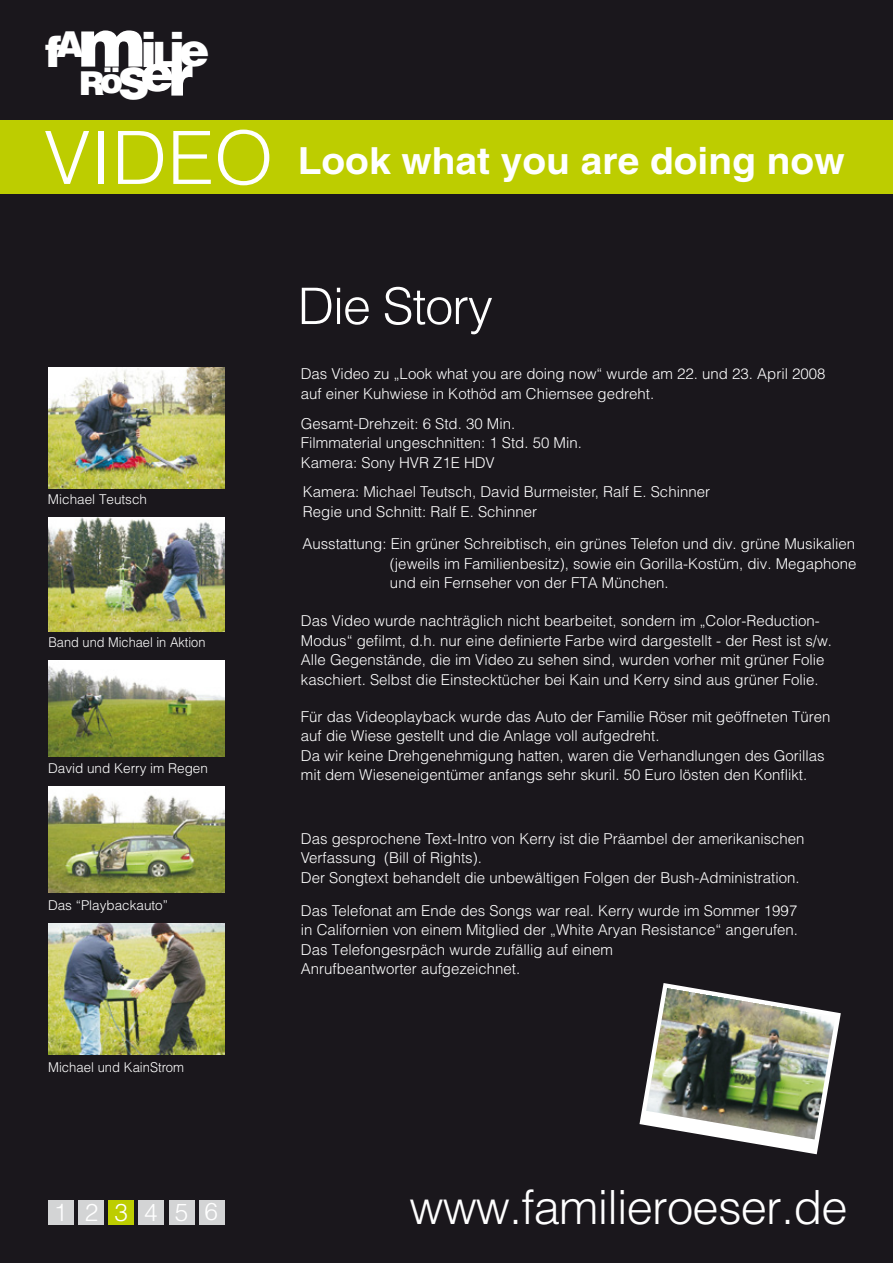
<style>
.page{position:relative;width:893px;height:1263px;background:#fff}
.page>*{position:absolute;margin:0;border:0;box-sizing:border-box;transform-origin:0 0}
.t1{font:300 73.5px "Helvetica";color:#fff;scale:1.04 1}
.t2{font:300 50.4px "Helvetica";letter-spacing:-.025em;color:#fff}
.t3{font:900 47.55px "Helvetica";color:#fff}
.t4{font:300 47.1px "Helvetica";letter-spacing:-.015em;color:#fff}
.t5{font:700 37.35px "Helvetica";color:#fff;scale:1.04 1}
.t6{font:900 34.95px "Helvetica";color:#fff}
.t7{font:900 32.85px "Helvetica";color:#fff}
.t8{font:300 24.45px "Helvetica";letter-spacing:.67em;color:#fff}
.t9{font:300 15px/19.5px "Helvetica";color:#fff}
.t10{font:300 13.5px "Helvetica";color:#fff}
.t11{font:300 13.5px "Helvetica";color:#fff;scale:.95 1}
.s1{font-size:42.45px}
.s2{font-size:67.05px}
.s3{font-size:45.9px}
.s4{font-size:35.1px}
.s5{font-size:43.05px}
.s6{font-size:50.4px}
.s7{font-size:55.8px}
</style>
<div class="page">
<div style="left:0;top:100px;width:892px;height:120px;background:#bdcd00"></div>
<div style="left:0;top:195px;width:892px;height:1068px;background:#1a171c"></div>
<div style="left:0;top:0;width:892px;height:119px;background:#1a171c"></div>
<svg style="left:639px;top:983px;width:201px;height:171px"></svg>
<img style="left:646px;top:988px;width:189px;height:152px">
<img style="left:49px;top:368px;width:175px;height:121px">
<img style="left:49px;top:518px;width:175px;height:113px">
<img style="left:49px;top:924px;width:175px;height:131px">
<img style="left:49px;top:786px;width:175px;height:106px">
<img style="left:49px;top:661px;width:175px;height:96px">
<div style="left:49px;top:1200px;width:25px;height:24px;background:#d3d4d5"></div>
<div style="left:79px;top:1200px;width:25px;height:24px;background:#d3d4d5"></div>
<div style="left:108px;top:1200px;width:26px;height:24px;background:#bdcd00"></div>
<div style="left:138px;top:1200px;width:26px;height:24px;background:#d3d4d5"></div>
<div style="left:169px;top:1200px;width:25px;height:24px;background:#d3d4d5"></div>
<div style="left:199px;top:1200px;width:25px;height:24px;background:#d3d4d5"></div>
<h3 class="t3" style="left:45px;top:18px;width:166px"><span class="s1">f</span><sup>A</sup><span class="s2">m</span>i i<span class="s3">e</span></h3>
<h3 class="t7" style="left:79px;top:62px;width:116px">R<span class="s4">ö</span><span class="s5">S</span><span class="s6">e</span><span class="s7">r</span></h3>
<h3 class="t6" style="left:152px;top:31px;width:25px">L</h3>
<h1 class="t1" style="left:44px;top:112px;width:222px">VIDEO</h1>
<h3 class="t5" style="left:298px;top:138px;width:527px">Look what you are doing now</h3>
<p class="t10" style="left:48px;top:491px;width:101px">Michael Teutsch</p>
<p class="t11" style="left:48px;top:634px;width:167px">Band und Michael in Aktion</p>
<p class="t10" style="left:48px;top:760px;width:161px">David und Kerry im Regen</p>
<p class="t10" style="left:48px;top:897px;width:121px">Das “Playbackauto”</p>
<p class="t10" style="left:48px;top:1059px;width:137px">Michael und KainStrom</p>
<h2 class="t2" style="left:298px;top:275px;width:197px">Die Story</h2>
<p class="t9" style="left:301px;top:364px;width:526px">Das Video zu „Look what you are doing now“ wurde am 22. und 23. April 2008 auf einer Kuhwiese in Kothöd am Chiemsee gedreht.</p>
<p class="t9" style="left:301px;top:413px;width:282px">Gesamt-Drehzeit: 6 Std. 30 Min.<br>Filmmaterial ungeschnitten: 1 Std. 50 Min.<br>Kamera: Sony HVR Z1E HDV</p>
<p class="t9" style="left:303px;top:482px;width:408px">Kamera: Michael Teutsch, David Burmeister, Ralf E. Schinner<br>Regie und Schnitt: Ralf E. Schinner</p>
<p class="t9" style="left:390px;top:534px;width:468px;text-align:justify;text-indent:-87px">Ausstattung: Ein grüner Schreibtisch, ein grünes Telefon und div. grüne Musikalien (jeweils im Familienbesitz), sowie ein Gorilla-Kostüm, div. Megaphone und ein Fernseher von der FTA München.</p>
<p class="t9" style="left:301px;top:611px;width:532px">Das Video wurde nachträglich nicht bearbeitet, sondern im „Color-Reduction-Modus“ gefilmt, d.h. nur eine definierte Farbe wird dargestellt - der Rest ist s/w.<br>Alle Gegenstände, die im Video zu sehen sind, wurden vorher mit grüner Folie kaschiert. Selbst die Einstecktücher bei Kain und Kerry sind aus grüner Folie.</p>
<p class="t9" style="left:301px;top:706px;width:531px">Für das Videoplayback wurde das Auto der Familie Röser mit geöffneten Türen auf die Wiese gestellt und die Anlage voll aufgedreht.<br>Da wir keine Drehgenehmigung hatten, waren die Verhandlungen des Gorillas mit dem Wieseneigentümer anfangs sehr skuril. 50 Euro lösten den Konflikt.</p>
<p class="t9" style="left:301px;top:828px;width:505px">Das gesprochene Text-Intro von Kerry ist die Präambel der amerikanischen<br>Verfassung (Bill of Rights).<br>Der Songtext behandelt die unbewältigen Folgen der Bush-Administration.</p>
<p class="t9" style="left:301px;top:900px;width:498px">Das Telefonat am Ende des Songs war real. Kerry wurde im Sommer 1997 in Californien von einem Mitglied der „White Aryan Resistance“ angerufen.<br>Das Telefongesrpäch wurde zufällig auf einem<br>Anrufbeantworter aufgezeichnet.</p>
<h3 class="t8" style="left:54px;top:1197px;width:166px">123456</h3>
<h3 class="t4" style="left:409px;top:1178px;width:440px">www.familieroeser.de</h3>
</div>
